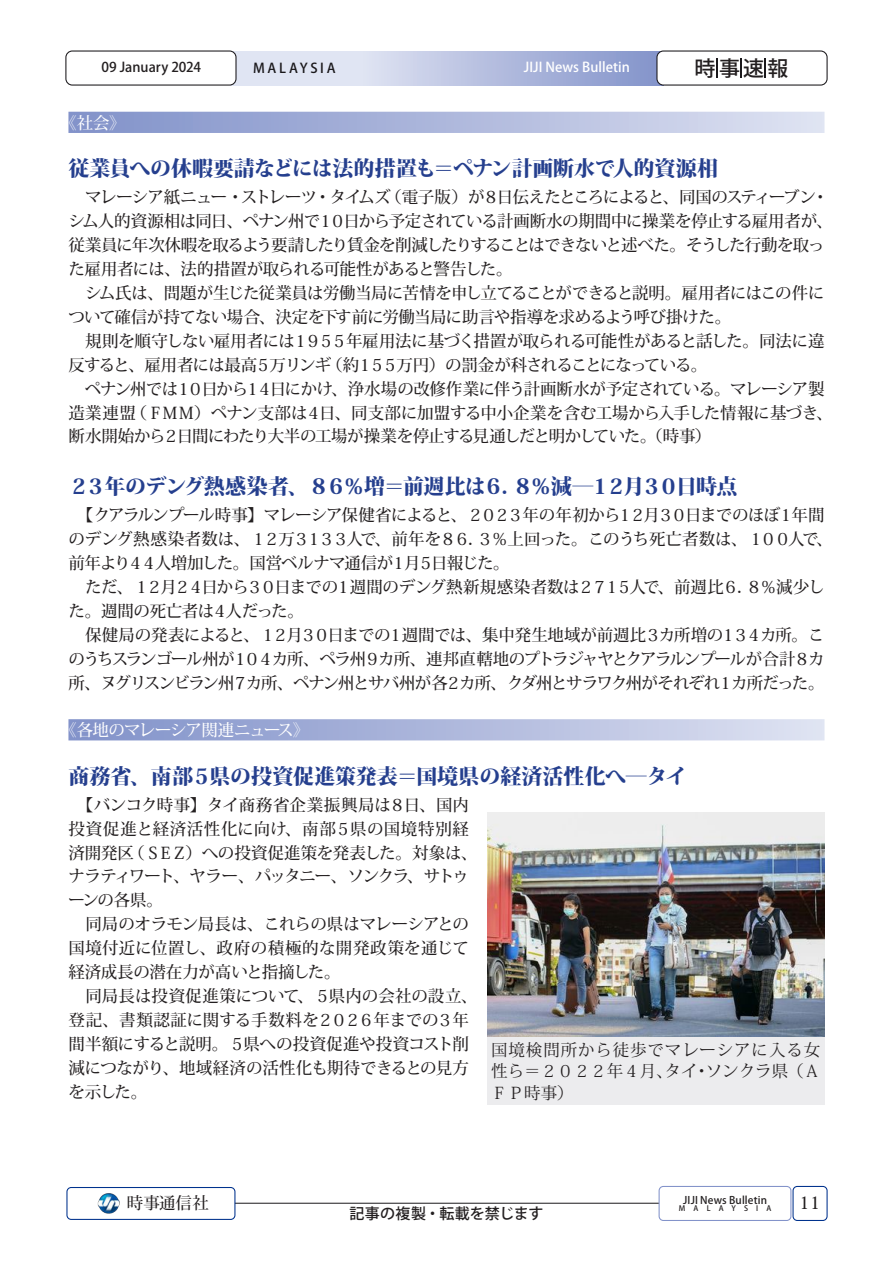
<style>
.page{position:relative;width:893px;height:1263px;background:#fff}
.page>*{position:absolute;margin:0;border:0;box-sizing:border-box;transform-origin:0 0}
.t1{font:800 21px "Koz Min Std";letter-spacing:-.01em;color:#253f8e}
.t2{font:800 21px "Koz Min Std";letter-spacing:-.03em;color:#253f8e}
.t3{font:500 21px "Koz Go Std";color:#231f20}
.t4{font:500 17.25px "Koz Min Std";color:#231f20}
.t5{font:500 16.5px/24px "Koz Min Std";letter-spacing:-.04em;color:#231f20}
.t6{font:500 16.5px "Koz Min Std";letter-spacing:-.07em;color:#231f20}
.t7{font:500 16.5px/24px "Koz Min Std";letter-spacing:-.01em;color:#231f20}
.t8{font:500 16.5px "Koz Min Std";letter-spacing:-.015em;color:#231f20}
.t9{font:500 16.5px/23.9px "Koz Min Std";letter-spacing:-.095em;color:#231f20}
.t10{font:500 16.5px "Koz Min Std";letter-spacing:-.08em;color:#231f20}
.t11{font:500 16.5px "Koz Min Std";letter-spacing:-.085em;color:#231f20}
.t12{font:500 16.5px "Koz Min Std";letter-spacing:-.02em;color:#231f20}
.t13{font:16.5px/21.3px "Koz Min Std";letter-spacing:.05em;color:#231f20;text-align:right}
.t14{font:500 16.5px "Koz Min Std";letter-spacing:-.1em;color:#231f20}
.t15{font:500 16.5px "Koz Min Std";letter-spacing:-.005em;color:#231f20}
.t16{font:500 16.5px "Koz Min Std";letter-spacing:.03em;color:#231f20}
.t17{font:500 16.5px "Koz Min Std";letter-spacing:.025em;color:#231f20}
.t18{font:500 16.5px "Koz Min Std";letter-spacing:-.05em;color:#fff}
.t19{font:16.5px/21.3px "Koz Min Std";color:#231f20}
.t20{font:500 16.5px "Koz Min Std";letter-spacing:-.115em;color:#231f20}
.t21{font:500 16.5px "Koz Min Std";letter-spacing:-.06em;color:#231f20}
.t22{font:500 16.5px "Koz Min Std";letter-spacing:-.105em;color:#231f20}
.t23{font:500 16.5px "Koz Min Std";letter-spacing:-.09em;color:#231f20}
.t24{font:500 16.5px "Koz Min Std";color:#231f20}
.t25{font:500 15px "Koz Go Std";letter-spacing:.015em;color:#231f20}
.t26{font:500 13.5px "Koz Go Std";letter-spacing:.005em;color:#fff}
.t27{font:500 13.5px "Koz Go Std";letter-spacing:.005em;color:#231f20}
.t28{font:500 13.5px "Koz Go Std";letter-spacing:.2em;color:#1a181b}
.t29{font:500 10.5px "Koz Go Std";letter-spacing:.015em;color:#231f20}
.t30{font:500 7.5px "Koz Go Std";letter-spacing:1.09em;color:#231f20}
</style>
<div class="page">
<div style="left:230px;top:51px;width:129px;height:34px;background:#e0e5f3"></div>
<div style="left:359px;top:51px;width:304px;height:34px;background:linear-gradient(to right,#dfe3f2,#8191c9)"></div>
<div style="left:66px;top:51px;width:170px;height:34px;background:#fff;border-radius:6px"></div>
<div style="left:65px;top:50px;width:172px;height:36px;border:1px solid #1a181b;border-radius:6px"></div>
<div style="left:657px;top:51px;width:170px;height:34px;background:#fff;border-radius:6px"></div>
<div style="left:656px;top:50px;width:172px;height:36px;border:1px solid #1a181b;border-radius:6px"></div>
<hr style="left:225px;top:1203px;width:435px;height:1px;background:#1a181b">
<div style="left:659px;top:1186px;width:132px;height:35px;border:1px solid #8393ca;border-radius:4px"></div>
<div style="left:67px;top:1187px;width:168px;height:32px;background:#fff;border-radius:4px"></div>
<div style="left:66px;top:1187px;width:169px;height:33px;border:1px solid #00328d;border-radius:4px"></div>
<div style="left:792px;top:1186px;width:36px;height:35px;border:1px solid #00328d;border-radius:4px"></div>
<svg style="left:765px;top:58px;width:1px;height:20px"></svg>
<svg style="left:741px;top:58px;width:1px;height:20px"></svg>
<svg style="left:717px;top:58px;width:1px;height:20px"></svg>
<img style="left:97px;top:1193px;width:23px;height:21px">
<div style="left:68px;top:112px;width:756px;height:21px;background:linear-gradient(to right,#8090c8,#dee1f1)"></div>
<div style="left:68px;top:719px;width:756px;height:21px;background:linear-gradient(to right,#8090c8,#dee1f1)"></div>
<img style="left:487px;top:812px;width:337px;height:225px">
<div style="left:487px;top:1037px;width:337px;height:68px;background:#ececee"></div>
<p class="t27" style="left:101px;top:58px;width:101px">09 January 2024</p>
<p class="t28" style="left:253px;top:60px;width:84px">MALAYSIA</p>
<p class="t26" style="left:524px;top:59px;width:108px">JIJI News Bulletin</p>
<p class="t3" style="left:694px;top:55px;width:96px">時事速報</p>
<p class="t18" style="left:60px;top:112px;width:67px">《社会《</p>
<p class="t1" style="left:68px;top:155px;width:651px">従業員への休暇要請などには法的措置も＝ペナン計画断水で人的資源相</p>
<p class="t11" style="left:241px;top:187px;width:151px">ストレーツ・タイムズ</p>
<p class="t14" style="left:385px;top:187px;width:432px">（電子版）が８日伝えたところによると、同国のスティーブン</p>
<p class="t21" style="left:68px;top:187px;width:177px">　マレーシア紙ニュー・</p>
<p class="t5" style="left:812px;top:185px;width:18px">・</p>
<p class="t5" style="left:317px;top:209px;width:517px">１０日から予定されている計画断水の期間中に操業を停止する雇用者が、</p>
<p class="t5" style="left:68px;top:209px;width:253px">シム人的資源相は同日、ペナン州で</p>
<p class="t6" style="left:68px;top:235px;width:758px">従業員に年次休暇を取るよう要請したり賃金を削減したりすることはできないと述べた。そうした行動を取っ</p>
<p class="t5" style="left:68px;top:257px;width:446px">た雇用者には、法的措置が取られる可能性があると警告した。</p>
<p class="t5" style="left:68px;top:281px;width:758px">　シム氏は、問題が生じた従業員は労働当局に苦情を申し立てることができると説明。雇用者にはこの件に</p>
<p class="t5" style="left:68px;top:305px;width:664px">ついて確信が持てない場合、決定を下す前に労働当局に助言や指導を求めるよう呼び掛けた。</p>
<p class="t5" style="left:292px;top:329px;width:534px">１９５５年雇用法に基づく措置が取られる可能性があると話した。同法に違</p>
<p class="t12" style="left:68px;top:330px;width:228px">　規則を順守しない雇用者には</p>
<p class="t5" style="left:270px;top:353px;width:556px;text-indent:-201px">反すると、雇用者には最高５万リンギ<br>日にかけ、浄水場の改修作業に伴う計画断水が予定されている。マレーシア製</p>
<p class="t10" style="left:326px;top:354px;width:382px">（約１５５万円）の罰金が科されることになっている。</p>
<p class="t5" style="left:175px;top:377px;width:74px">１０日から</p>
<p class="t5" style="left:68px;top:377px;width:111px">　ペナン州では</p>
<p class="t5" style="left:244px;top:377px;width:30px">１４</p>
<p class="t8" style="left:305px;top:402px;width:529px">４日、同支部に加盟する中小企業を含む工場から入手した情報に基づき、</p>
<p class="t5" style="left:131px;top:401px;width:179px">（ＦＭＭ）ペナン支部は</p>
<p class="t5" style="left:68px;top:401px;width:69px">造業連盟</p>
<p class="t6" style="left:177px;top:426px;width:536px">日間にわたり大半の工場が操業を停止する見通しだと明かしていた。（時事(</p>
<p class="t5" style="left:68px;top:424px;width:99px">断水開始から</p>
<p class="t5" style="left:163px;top:424px;width:18px">２</p>
<p class="t2" style="left:68px;top:472px;width:526px">２３年のデング熱感染者、８６％増＝前週比は６．８％減―</p>
<p class="t1" style="left:641px;top:472px;width:98px">３０日時点</p>
<p class="t1" style="left:624px;top:472px;width:22px">月</p>
<p class="t1" style="left:590px;top:472px;width:39px">１２</p>
<p class="t6" style="left:68px;top:505px;width:553px">　【クアラルンプール時事】マレーシア保健省によると、２０２３年の年初から</p>
<p class="t6" style="left:657px;top:505px;width:139px">３０日までのほぼ１</p>
<p class="t5" style="left:791px;top:503px;width:35px">年間</p>
<p class="t5" style="left:617px;top:503px;width:45px">１２月</p>
<p class="t5" style="left:431px;top:527px;width:361px;text-indent:-363px">のデング熱感染者数は、１２万３１３３人で、前年を８６．３％上回った。このうち死亡者数は、１００日報じた。</p>
<p class="t5" style="left:788px;top:527px;width:46px">人で、</p>
<p class="t5" style="left:68px;top:551px;width:64px">前年より</p>
<p class="t5" style="left:127px;top:551px;width:268px">４４人増加した。国営ベルナマ通信が</p>
<p class="t5" style="left:404px;top:551px;width:18px">月</p>
<p class="t5" style="left:417px;top:551px;width:18px">５</p>
<p class="t5" style="left:391px;top:551px;width:18px">１</p>
<p class="t8" style="left:335px;top:576px;width:299px">１週間のデング熱新規感染者数は２７１５</p>
<p class="t5" style="left:68px;top:575px;width:110px">　ただ、１２月</p>
<p class="t5" style="left:630px;top:575px;width:196px">人で、前週比６．８％減少し</p>
<p class="t22" style="left:174px;top:576px;width:166px">２４日から３０日までの</p>
<p class="t5" style="left:211px;top:599px;width:94px">４人だった。</p>
<p class="t5" style="left:68px;top:599px;width:147px">た。週間の死亡者は</p>
<p class="t8" style="left:387px;top:624px;width:275px">１週間では、集中発生地域が前週比３</p>
<p class="t5" style="left:659px;top:623px;width:66px">カ所増の</p>
<p class="t9" style="left:232px;top:623px;width:594px;text-indent:-164px">　保健局の発表によると、１２月<br>１０４カ所、ペラ州９カ所、連邦直轄地のプトラジャヤとクアラルンプールが合計８カ</p>
<p class="t5" style="left:720px;top:623px;width:106px">１３４カ所。こ</p>
<p class="t5" style="left:300px;top:623px;width:92px">３０日までの</p>
<p class="t23" style="left:68px;top:648px;width:168px">のうちスランゴール州が</p>
<p class="t10" style="left:445px;top:672px;width:277px">２カ所、クダ州とサラワク州がそれぞれ</p>
<p class="t20" style="left:68px;top:672px;width:182px">所、ヌグリスンビラン州７</p>
<p class="t18" style="left:60px;top:720px;width:251px">《各地のマレーシア関連ニュース《</p>
<p class="t1" style="left:68px;top:762px;width:619px">商務省、南部５県の投資促進策発表＝国境県の経済活性化へ―タイ</p>
<p class="t15" style="left:68px;top:794px;width:402px">　【バンコク時事】タイ商務省企業振興局は８日、国内</p>
<p class="t16" style="left:68px;top:818px;width:402px">投資促進と経済活性化に向け、南部５県の国境特別経</p>
<p class="t5" style="left:128px;top:840px;width:350px">（ＳＥＺ）への投資促進策を発表した。対象は、</p>
<p class="t6" style="left:246px;top:672px;width:204px">カ所、ペナン州とサバ州が各</p>
<p class="t5" style="left:731px;top:671px;width:95px">カ所だった。</p>
<p class="t5" style="left:718px;top:671px;width:18px">１</p>
<p class="t5" style="left:68px;top:840px;width:67px">済開発区</p>
<p class="t11" style="left:68px;top:866px;width:402px">ナラティワート、ヤラー、パッタニー、ソンクラ、サトゥ</p>
<p class="t5" style="left:68px;top:888px;width:96px">ーンの各県。</p>
<p class="t5" style="left:68px;top:912px;width:402px">　同局のオラモン局長は、これらの県はマレーシアとの</p>
<p class="t17" style="left:68px;top:938px;width:402px">国境付近に位置し、政府の積極的な開発政策を通じて</p>
<p class="t12" style="left:68px;top:962px;width:274px">経済成長の潜在力が高いと指摘した。</p>
<p class="t24" style="left:297px;top:986px;width:181px">、５県内の会社の設立、</p>
<p class="t7" style="left:68px;top:984px;width:402px">　同局長は投資促進策について<br>登記、書類認証に関する手数料を２０２６年までの３年間半額にすると説明。５県への投資促進や投資コスト削減につながり、地域経済の活性化も期待できるとの見方を示した。</p>
<p class="t13" style="left:491px;top:1039px;width:330px">国境検問所から徒歩でマレーシアに入る女ソンクラ県（Ａ</p>
<p class="t19" style="left:491px;top:1061px;width:183px">性ら＝２０２２年４月、<br>ＦＰ時事(</p>
<p class="t13" style="left:664px;top:1061px;width:34px">タイ</p>
<p class="t13" style="left:693px;top:1061px;width:18px">・</p>
<p class="t5" style="left:127px;top:1191px;width:84px">時事通信社</p>
<p class="t25" style="left:350px;top:1204px;width:195px">記事の複製・転載を禁じます</p>
<p class="t29" style="left:683px;top:1193px;width:85px">JIJI News Bulletin</p>
<p class="t30" style="left:679px;top:1204px;width:94px">MALAYSIA</p>
<p class="t4" style="left:799px;top:1191px;width:23px">11</p>
</div>
